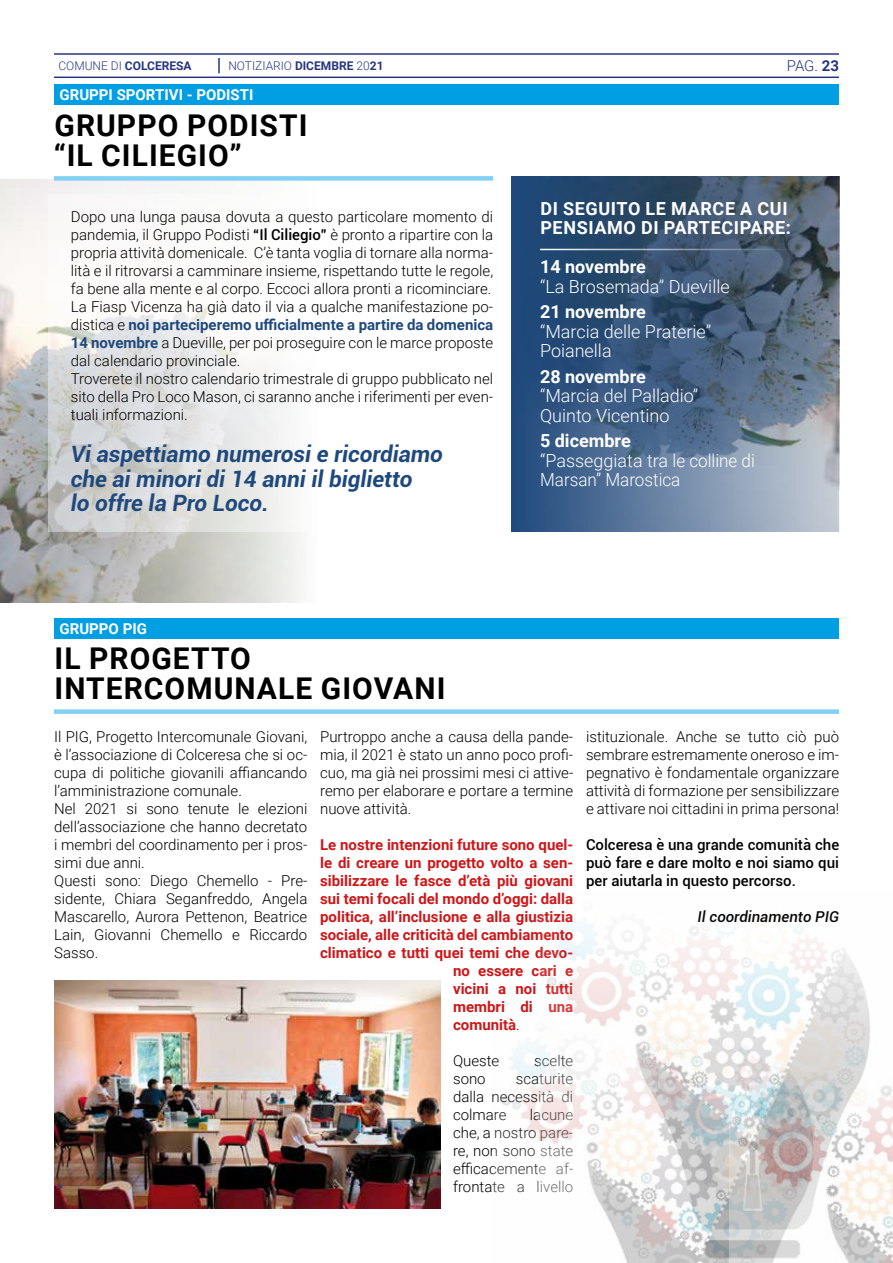
<style>
.page{position:relative;width:893px;height:1263px;background:#fff}
.page>*{position:absolute;margin:0;border:0;box-sizing:border-box;transform-origin:0 0}
.t1{font:700 30px/30px "Roboto";letter-spacing:.035em;color:#000}
.t2{font:italic 700 22.5px/24px "Roboto";color:#1f497d}
.t3{font:300 18px/19.5px "Roboto";color:#fff}
.t4{font:700 18px/19.5px "Roboto";letter-spacing:.035em;color:#fff}
.t5{font:700 18px "Roboto";color:#fff}
.t6{font:300 15px/18px "Roboto";color:#000;text-align:justify}
.t7{font:700 15px "Roboto";color:#cd1719}
.t8{font:500 15px/18px "Roboto";color:#000;text-align:justify}
.t9{font:700 15px "Roboto";color:#fff}
.t10{font:italic 500 15px "Roboto";color:#000}
.t11{font:300 15px "Roboto";color:#283583}
.t12{font:300 12px "Roboto";color:#283583}
.t13{font:700 12px "Roboto";color:#283583}
.s1{font-weight:300}
.s2{font-weight:700}
.s3{font-weight:500}
.s4{font-weight:700;color:#1f497d}
.s5{font-weight:300;color:#000}
</style>
<div class="page">
<svg style="left:218px;top:58px;width:2px;height:15px"></svg>
<hr style="left:54px;top:53px;width:785px;height:2px;background:#283583">
<hr style="left:54px;top:77px;width:785px;height:1px;background:#283583">
<img style="left:512px;top:176px;width:327px;height:355px">
<img style="left:0;top:179px;width:302px;height:424px">
<div style="left:54px;top:176px;width:439px;height:5px;background:#83d0f5"></div>
<div style="left:54px;top:85px;width:785px;height:20px;background:#009fe3"></div>
<div style="left:54px;top:709px;width:785px;height:5px;background:#83d0f5"></div>
<div style="left:54px;top:618px;width:785px;height:20px;background:#009fe3"></div>
<img style="left:54px;top:981px;width:386px;height:228px">
<hr style="left:540px;top:249px;width:259px;height:1px;background:#fff">
<svg style="left:48px;top:194px;width:254px;height:337px"></svg>
<img style="left:546px;top:921px;width:323px;height:92px">
<img style="left:501px;top:1013px;width:369px;height:250px">
<img style="left:730px;top:1052px;width:163px;height:211px">
<p class="t13" style="left:58px;top:57px;width:135px"><span class="s1">COMUNE DI</span> COLCERESA</p>
<p class="t12" style="left:228px;top:57px;width:157px">NOTIZIARIO <span class="s2">DICEMBRE</span> 20<span class="s2">21</span></p>
<p class="t11" style="left:787px;top:55px;width:54px">PAG. <span class="s2">23</span></p>
<p class="t9" style="left:60px;top:85px;width:195px">GRUPPI SPORTIVI - PODISTI</p>
<h1 class="t1" style="left:54px;top:109px;width:255px">GRUPPO PODISTI “IL CILIEGIO”</h1>
<p class="t6" style="left:71px;top:208px;width:424px;text-align:left">Dopo una lunga pausa dovuta a questo particolare momento di pandemia, il Gruppo Podisti <span class="s3">“Il Ciliegio”</span> è pronto a ripartire con la propria attività domenicale. C’è tanta voglia di tornare alla norma&shy;lità e il ritrovarsi a camminare insieme, rispettando tutte le regole, fa bene alla mente e al corpo. Eccoci allora pronti a ricominciare.<br>La Fiasp Vicenza ha già dato il via a qualche manifestazione po&shy;distica e <span class="s4">noi parteciperemo ufficialmente a partire da domenica 14 novembre</span> a Dueville, per poi proseguire con le marce proposte dal calendario provinciale.<br>Troverete il nostro calendario trimestrale di gruppo pubblicato nel sito della Pro Loco Mason, ci saranno anche i riferimenti per even&shy;tuali informazioni.</p>
<h2 class="t2" style="left:71px;top:442px;width:374px">Vi aspettiamo numerosi e ricordiamo che ai minori di 14 anni il biglietto<br>lo offre la Pro Loco.</h2>
<p class="t9" style="left:60px;top:618px;width:89px">GRUPPO PIG</p>
<h1 class="t1" style="left:55px;top:642px;width:392px">IL PROGETTO<br>INTERCOMUNALE GIOVANI</h1>
<p class="t4" style="left:540px;top:198px;width:252px">DI SEGUITO LE MARCE A CUI<br>PENSIAMO DI PARTECIPARE:</p>
<p class="t5" style="left:540px;top:254px;width:107px">14 novembre</p>
<p class="t3" style="left:540px;top:276px;width:191px">“La Brosemada” Dueville</p>
<p class="t5" style="left:540px;top:299px;width:107px">21 novembre</p>
<p class="t3" style="left:540px;top:321px;width:173px">“Marcia delle Praterie”<br>Poianella</p>
<p class="t5" style="left:540px;top:364px;width:107px">28 novembre</p>
<p class="t3" style="left:540px;top:386px;width:160px">“Marcia del Palladio”<br>Quinto Vicentino</p>
<p class="t5" style="left:540px;top:428px;width:92px">5 dicembre</p>
<p class="t3" style="left:540px;top:450px;width:216px">“Passeggiata tra le colline di<br>Marsan” Marostica</p>
<p class="t6" style="left:54px;top:727px;width:255px;text-align:left">Il PIG, Progetto Intercomunale Giovani, è l’associazione di Colceresa che si oc&shy;cupa di politiche giovanili affiancando l’amministrazione comunale.<br>Nel 2021 si sono tenute le elezioni dell’associazione che hanno decretato i membri del coordinamento per i pros&shy;simi due anni.<br>Questi sono: Diego Chemello - Pre&shy;sidente, Chiara Seganfreddo, Angela Mascarello, Aurora Pettenon, Beatrice Lain, Giovanni Chemello e Riccardo Sasso.</p>
<p class="t6" style="left:320px;top:727px;width:255px">Purtroppo anche a causa della pande&shy;mia, il 2021 è stato un anno poco profi&shy;cuo, ma già nei prossimi mesi ci attive&shy;remo per elaborare e portare a termine nuove attività.</p>
<p class="t7" style="left:320px;top:834px;width:255px">Le nostre intenzioni future sono quel-</p>
<p class="t7" style="left:320px;top:852px;width:255px">le di creare un progetto volto a sen-</p>
<p class="t7" style="left:320px;top:870px;width:255px">sibilizzare le fasce d’età più giovani</p>
<p class="t7" style="left:320px;top:888px;width:255px">sui temi focali del mondo d’oggi: dalla</p>
<p class="t7" style="left:320px;top:906px;width:255px">politica, all’inclusione e alla giustizia</p>
<p class="t7" style="left:320px;top:924px;width:255px">sociale, alle criticità del cambiamento</p>
<p class="t7" style="left:320px;top:942px;width:255px">climatico e tutti quei temi che devo-</p>
<p class="t7" style="left:453px;top:960px;width:122px">no essere cari e</p>
<p class="t7" style="left:453px;top:978px;width:122px">vicini a noi tutti</p>
<p class="t7" style="left:453px;top:996px;width:122px">membri di una</p>
<p class="t7" style="left:453px;top:1014px;width:68px">comunità<span class="s5">.</span></p>
<p class="t6" style="left:453px;top:1051px;width:48px">Queste</p>
<p class="t6" style="left:534px;top:1051px;width:41px">scelte</p>
<p class="t6" style="left:453px;top:1069px;width:34px">sono</p>
<p class="t6" style="left:453px;top:1069px;width:122px;text-indent:63px">scaturite dalla necessità di colmare</p>
<p class="t6" style="left:453px;top:1105px;width:122px;text-indent:77px">lacune che, a nostro pare&shy;re, non sono state efficacemente af&shy;frontate a livello</p>
<p class="t6" style="left:586px;top:727px;width:255px">istituzionale. Anche se tutto ciò può sembrare estremamente oneroso e im&shy;pegnativo è fondamentale organizzare attività di formazione per sensibilizzare e attivare noi cittadini in prima persona!</p>
<p class="t8" style="left:586px;top:835px;width:255px">Colceresa è una grande comunità che può fare e dare molto e noi siamo qui per aiutarla in questo percorso.</p>
<p class="t10" style="left:698px;top:906px;width:143px">Il coordinamento PIG</p>
</div>
